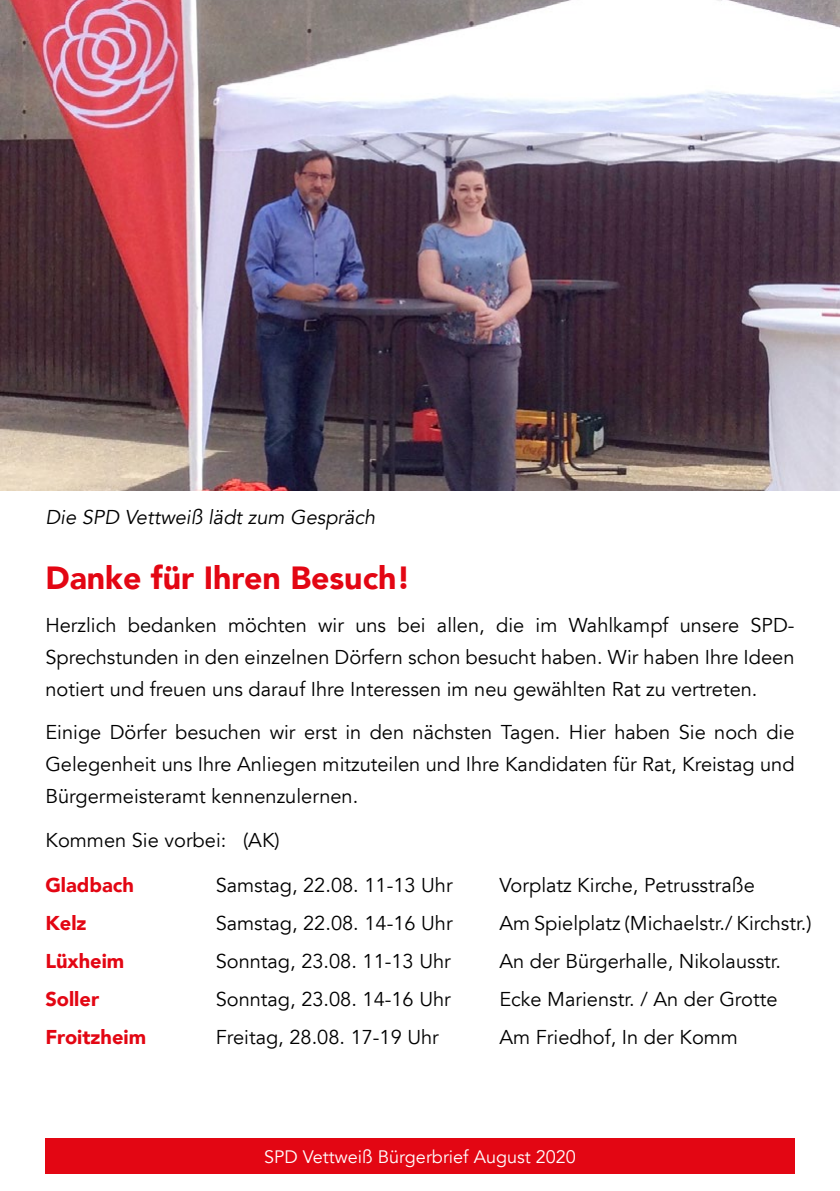
<style>
.page{position:relative;width:840px;height:1191px;background:#fff}
.page>*{position:absolute;margin:0;border:0;box-sizing:border-box;transform-origin:0 0}
.t1{font:900 32px "Avenir LT";color:#e30613}
.t2{font:20px/32px "Avenir LT";color:#000;text-align:justify}
.t3{font:900 20px "Avenir LT";color:#e30613}
.t4{font:italic 20px "Avenir LT";color:#000}
.t5{font:18px "Avenir LT";color:#fff}
</style>
<div class="page">
<div style="left:45px;top:1138px;width:749px;height:36px;background:#e30613"></div>
<img style="left:0;top:0;width:839px;height:490px">
<p class="t4" style="left:45px;top:506px;width:331px">Die SPD Vettweiß lädt zum Gespräch</p>
<h1 class="t1" style="left:45px;top:558px;width:366px">Danke für Ihren Besuch!</h1>
<p class="t2" style="left:45px;top:609px;width:750px">Herzlich bedanken möchten wir uns bei allen, die im Wahlkampf unsere SPD-Sprechstunden in den einzelnen Dörfern schon besucht haben. Wir haben Ihre Ideen notiert und freuen uns darauf Ihre Interessen im neu gewählten Rat zu vertreten.</p>
<p class="t2" style="left:45px;top:717px;width:750px">Einige Dörfer besuchen wir erst in den nächsten Tagen. Hier haben Sie noch die Gelegenheit uns Ihre Anliegen mitzuteilen und Ihre Kandidaten für Rat, Kreistag und Bürgermeisteramt kennenzulernen.</p>
<p class="t2" style="left:45px;top:824px;width:236px">Kommen Sie vorbei: (AK)</p>
<p class="t3" style="left:45px;top:873px;width:90px">Gladbach</p>
<p class="t2" style="left:215px;top:870px;width:238px">Samstag, 22.08. 11-13 Uhr</p>
<p class="t2" style="left:499px;top:870px;width:257px">Vorplatz Kirche, Petrusstraße</p>
<p class="t3" style="left:45px;top:911px;width:43px">Kelz</p>
<p class="t2" style="left:215px;top:908px;width:238px">Samstag, 22.08. 14-16 Uhr</p>
<p class="t2" style="left:499px;top:908px;width:313px">Am Spielplatz (Michaelstr./ Kirchstr.)</p>
<p class="t3" style="left:45px;top:949px;width:80px">Lüxheim</p>
<p class="t2" style="left:215px;top:945px;width:236px">Sonntag, 23.08. 11-13 Uhr</p>
<p class="t2" style="left:499px;top:945px;width:283px">An der Bürgerhalle, Nikolausstr.</p>
<p class="t3" style="left:45px;top:986px;width:55px">Soller</p>
<p class="t2" style="left:215px;top:983px;width:236px">Sonntag, 23.08. 14-16 Uhr</p>
<p class="t2" style="left:499px;top:983px;width:279px">Ecke Marienstr. / An der Grotte</p>
<p class="t3" style="left:45px;top:1024px;width:102px">Froitzheim</p>
<p class="t2" style="left:215px;top:1021px;width:225px">Freitag, 28.08. 17-19 Uhr</p>
<p class="t2" style="left:499px;top:1021px;width:240px">Am Friedhof, In der Komm</p>
<p class="t5" style="left:264px;top:1146px;width:313px">SPD Vettweiß Bürgerbrief August 2020</p>
</div>
